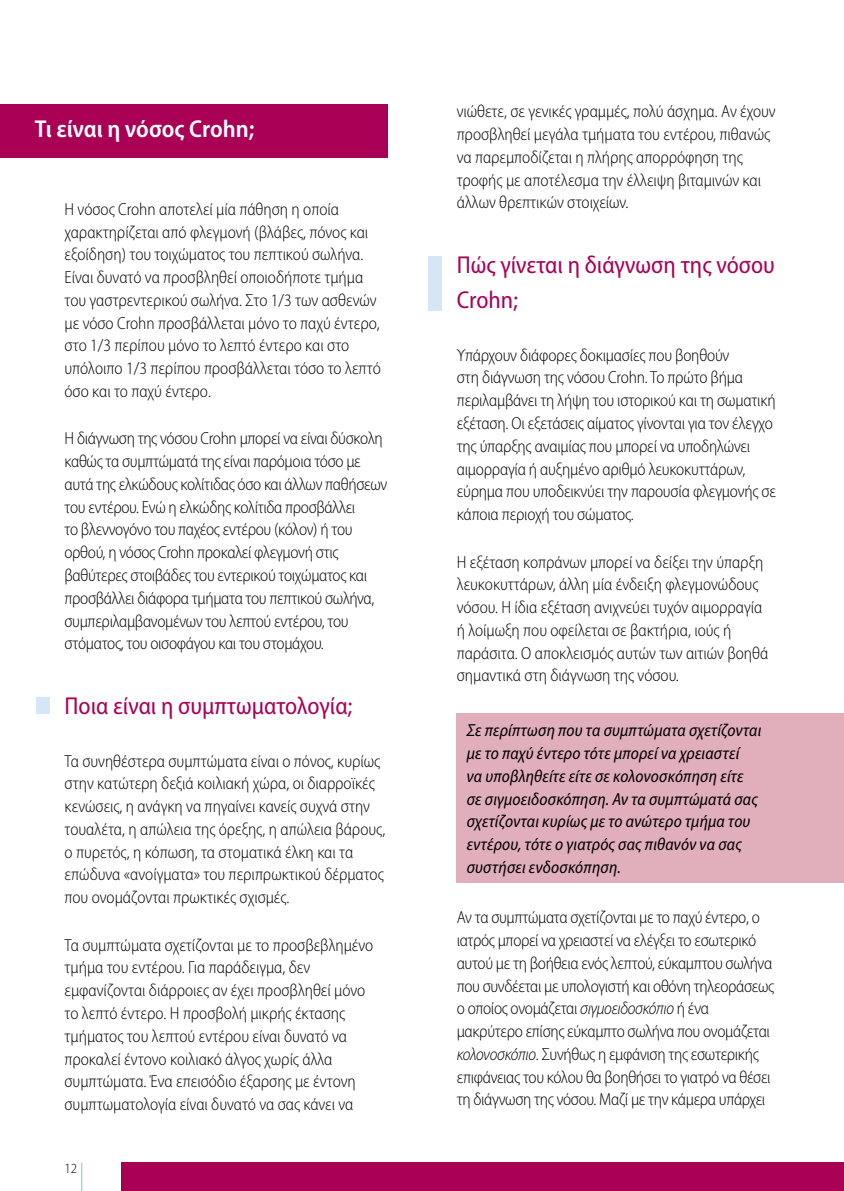
<style>
.page{position:relative;width:844px;height:1191px;background:#fff}
.page>*{position:absolute;margin:0;border:0;box-sizing:border-box;transform-origin:0 0}
.t1{font:semi-condensed 24.5px/35px "Myriad Pro";color:#a90056}
.t2{font:600 semi-condensed 24.5px "Myriad Pro";color:#fff}
.t3{font:300 semi-condensed 17.5px/22.8px "Myriad Pro";letter-spacing:-.005em;color:#000}
.t4{font:italic semi-condensed 17.5px/22.8px "Myriad Pro";letter-spacing:.01em;color:#000}
.t5{font:300 semi-condensed 14px "Myriad Pro";color:#000}
.s1{font-style:italic}
</style>
<div class="page">
<div style="left:121px;top:1162px;width:722px;height:29px;background:#a90056"></div>
<svg style="left:81px;top:1162px;width:1px;height:29px"></svg>
<div style="left:0;top:104px;width:387px;height:53px;background:#a90056"></div>
<div style="left:456px;top:713px;width:387px;height:169px;background:#e1aebc"></div>
<div style="left:36px;top:697px;width:14px;height:17px;background:#d5e7f7"></div>
<div style="left:428px;top:256px;width:13px;height:55px;background:#d5e7f7"></div>
<h1 class="t2" style="left:35px;top:116px;width:221px">Τι είναι η νόσος Crohn;</h1>
<p class="t3" style="left:64px;top:198px;width:318px">Η νόσος Crohn αποτελεί μία πάθηση η οποία χαρακτηρίζεται από φλεγμονή (βλάβες, πόνος και εξοίδηση) του τοιχώματος του πεπτικού σωλήνα.<br>Είναι δυνατό να προσβληθεί οποιοδήποτε τμήμα του γαστρεντερικού σωλήνα. Στο 1/3 των ασθενών με νόσο Crohn προσβάλλεται μόνο το παχύ έντερο, στο 1/3 περίπου μόνο το λεπτό έντερο και στο υπόλοιπο 1/3 περίπου προσβάλλεται τόσο το λεπτό όσο και το παχύ έντερο.</p>
<p class="t3" style="left:64px;top:427px;width:324px">Η διάγνωση της νόσου Crohn μπορεί να είναι δύσκολη καθώς τα συμπτώματά της είναι παρόμοια τόσο με αυτά της ελκώδους κολίτιδας όσο και άλλων παθήσεων του εντέρου. Ενώ η ελκώδης κολίτιδα προσβάλλει<br>το βλεννογόνο του παχέος εντέρου (κόλον) ή του ορθού, η νόσος Crohn προκαλεί φλεγμονή στις βαθύτερες στοιβάδες του εντερικού τοιχώματος και προσβάλλει διάφορα τμήματα του πεπτικού σωλήνα, συμπεριλαμβανομένων του λεπτού εντέρου, του στόματος, του οισοφάγου και του στομάχου.</p>
<h1 class="t1" style="left:64px;top:689px;width:289px">Ποια είναι η συμπτωματολογία;</h1>
<p class="t3" style="left:64px;top:749px;width:322px">Τα συνηθέστερα συμπτώματα είναι ο πόνος, κυρίως στην κατώτερη δεξιά κοιλιακή χώρα, οι διαρροϊκές κενώσεις, η ανάγκη να πηγαίνει κανείς συχνά στην τουαλέτα, η απώλεια της όρεξης, η απώλεια βάρους, ο πυρετός, η κόπωση, τα στοματικά έλκη και τα επώδυνα «ανοίγματα» του περιπρωκτικού δέρματος που ονομάζονται πρωκτικές σχισμές.</p>
<p class="t3" style="left:64px;top:934px;width:310px">Τα συμπτώματα σχετίζονται με το προσβεβλημένο τμήμα του εντέρου. Για παράδειγμα, δεν εμφανίζονται διάρροιες αν έχει προσβληθεί μόνο το λεπτό έντερο. Η προσβολή μικρής έκτασης τμήματος του λεπτού εντέρου είναι δυνατό να προκαλεί έντονο κοιλιακό άλγος χωρίς άλλα συμπτώματα. Ένα επεισόδιο έξαρσης με έντονη συμπτωματολογία είναι δυνατό να σας κάνει να</p>
<p class="t5" style="left:64px;top:1160px;width:14px">12</p>
<p class="t3" style="left:456px;top:100px;width:320px">νιώθετε, σε γενικές γραμμές, πολύ άσχημα. Αν έχουν προσβληθεί μεγάλα τμήματα του εντέρου, πιθανώς να παρεμποδίζεται η πλήρης απορρόφηση της τροφής με αποτέλεσμα την έλλειψη βιταμινών και άλλων θρεπτικών στοιχείων.</p>
<h1 class="t1" style="left:456px;top:248px;width:319px">Πώς γίνεται η διάγνωση της νόσου<br>Crohn;</h1>
<p class="t3" style="left:456px;top:344px;width:321px">Υπάρχουν διάφορες δοκιμασίες που βοηθούν<br>στη διάγνωση της νόσου Crohn. Το πρώτο βήμα περιλαμβάνει τη λήψη του ιστορικού και τη σωματική εξέταση. Οι εξετάσεις αίματος γίνονται για τον έλεγχο της ύπαρξης αναιμίας που μπορεί να υποδηλώνει αιμορραγία ή αυξημένο αριθμό λευκοκυττάρων, εύρημα που υποδεικνύει την παρουσία φλεγμονής σε κάποια περιοχή του σώματος.</p>
<p class="t3" style="left:456px;top:551px;width:313px">Η εξέταση κοπράνων μπορεί να δείξει την ύπαρξη λευκοκυττάρων, άλλη μία ένδειξη φλεγμονώδους νόσου. Η ίδια εξέταση ανιχνεύει τυχόν αιμορραγία ή λοίμωξη που οφείλεται σε βακτήρια, ιούς ή παράσιτα. Ο αποκλεισμός αυτών των αιτιών βοηθά σημαντικά στη διάγνωση της νόσου.</p>
<p class="t4" style="left:466px;top:719px;width:296px">Σε περίπτωση που τα συμπτώματα σχετίζονται με το παχύ έντερο τότε μπορεί να χρειαστεί<br>να υποβληθείτε είτε σε κολονοσκόπηση είτε σε σιγμοειδοσκόπηση. Αν τα συμπτώματά σας σχετίζονται κυρίως με το ανώτερο τμήμα του εντέρου, τότε ο γιατρός σας πιθανόν να σας συστήσει ενδοσκόπηση.</p>
<p class="t3" style="left:456px;top:906px;width:319px">Αν τα συμπτώματα σχετίζονται με το παχύ έντερο, ο ιατρός μπορεί να χρειαστεί να ελέγξει το εσωτερικό αυτού με τη βοήθεια ενός λεπτού, εύκαμπτου σωλήνα που συνδέεται με υπολογιστή και οθόνη τηλεοράσεως ο οποίος ονομάζεται <span class="s1">σιγμοειδοσκόπιο</span> ή ένα μακρύτερο επίσης εύκαμπτο σωλήνα που ονομάζεται <span class="s1">κολονοσκόπιο</span>. Συνήθως η εμφάνιση της εσωτερικής επιφάνειας του κόλου θα βοηθήσει το γιατρό να θέσει τη διάγνωση της νόσου. Μαζί με την κάμερα υπάρχει</p>
</div>
